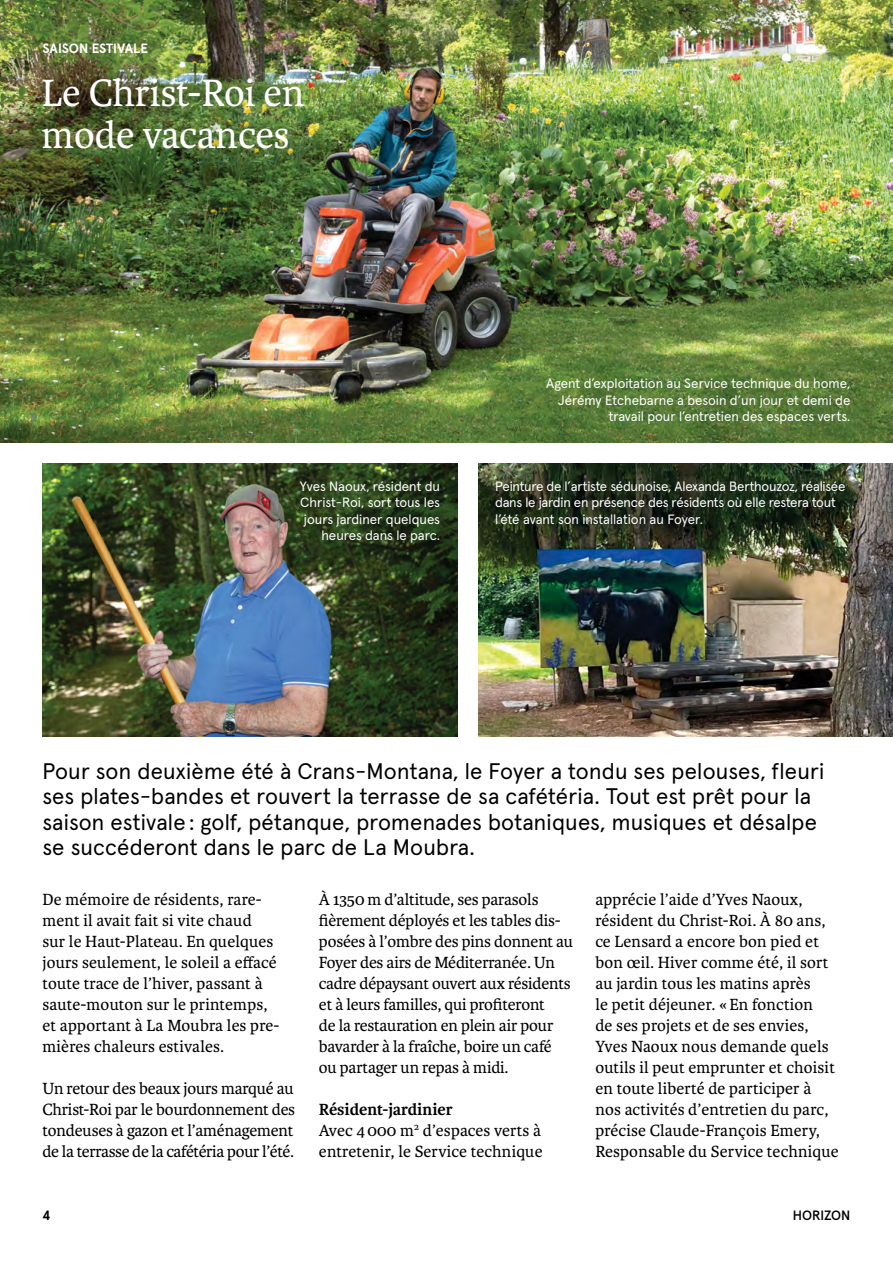
<style>
.page{position:relative;width:893px;height:1263px;background:#fff}
.page>*{position:absolute;margin:0;border:0;box-sizing:border-box;transform-origin:0 0}
.t1{font:40.5px/42.2px "Karmina";color:#fff}
.t2{font:22.5px/25.5px "Apercu";letter-spacing:.01em;color:#000}
.t3{font:17.25px/21px "Karmina";color:#000}
.t4{font:13.5px/16.5px "Apercu";letter-spacing:-.01em;color:#fff;text-align:right}
.t5{font:700 13.5px "Apercu";letter-spacing:-.005em;color:#fff}
.t6{font:500 13.5px "Apercu";color:#000}
.t7{font:700 13.5px "Apercu";color:#000}
.s1{font-weight:700}
</style>
<div class="page">
<img style="left:0;top:0;width:893px;height:442px">
<img style="left:43px;top:463px;width:414px;height:274px">
<img style="left:478px;top:463px;width:415px;height:274px">
<p class="t5" style="left:43px;top:38px;width:107px">SAISON ESTIVALE</p>
<h1 class="t1" style="left:41px;top:72px;width:264px">Le Christ-Roi en mode vacances</h1>
<p class="t4" style="left:546px;top:374px;width:306px">Agent d’exploitation au Service technique du home,<br>Jérémy Etchebarne a besoin d’un jour et demi de travail pour l’entretien des espaces verts.</p>
<p class="t4" style="left:300px;top:477px;width:142px">Yves Naoux, résident du<br>Christ-Roi, sort tous les jours jardiner quelques heures dans le parc.</p>
<p class="t4" style="left:495px;top:477px;width:352px;text-align:left">Peinture de l’artiste sédunoise, Alexanda Berthouzoz, réalisée dans le jardin en présence des résidents où elle restera tout l’été avant son installation au Foyer.</p>
<p class="t2" style="left:43px;top:756px;width:783px">Pour son deuxième été à Crans-Montana, le Foyer a tondu ses pelouses, fleuri ses plates-bandes et rouvert la terrasse de sa cafétéria. Tout est prêt pour la saison estivale : golf, pétanque, promenades botaniques, musiques et désalpe se succéderont dans le parc de La Moubra.</p>
<p class="t3" style="left:43px;top:889px;width:238px">De mémoire de résidents, rare&shy;ment il avait fait si vite chaud<br>sur le Haut-Plateau. En quelques jours seulement, le soleil a effacé toute trace de l’hiver, passant à saute-mouton sur le printemps, et apportant à La Moubra les pre&shy;mières chaleurs estivales.</p>
<p class="t3" style="left:43px;top:1078px;width:254px;text-align:justify">Un retour des beaux jours marqué au Christ-Roi par le bourdonnement des tondeuses à gazon et l’aménagement de la terrasse de la cafétéria pour l’été.</p>
<p class="t3" style="left:319px;top:889px;width:256px">À 1350 m d’altitude, ses parasols fièrement déployés et les tables dis&shy;posées à l’ombre des pins donnent au Foyer des airs de Méditerranée. Un cadre dépaysant ouvert aux résidents et à leurs familles, qui profiteront<br>de la restauration en plein air pour bavarder à la fraîche, boire un café ou partager un repas à midi.</p>
<p class="t3" style="left:319px;top:1099px;width:225px"><span class="s1">Résident-jardinier<br></span>Avec 4 000 m<sup>2</sup> d’espaces verts à entretenir, le Service technique</p>
<p class="t3" style="left:595px;top:889px;width:245px">apprécie l’aide d’Yves Naoux, résident du Christ-Roi. À 80 ans, ce Lensard a encore bon pied et bon œil. Hiver comme été, il sort au jardin tous les matins après<br>le petit déjeuner. « En fonction<br>de ses projets et de ses envies,<br>Yves Naoux nous demande quels outils il peut emprunter et choisit en toute liberté de participer à nos activités d’entretien du parc, précise Claude-François Emery,<br>Responsable du Service technique</p>
<p class="t7" style="left:43px;top:1205px;width:9px">4</p>
<p class="t6" style="left:793px;top:1205px;width:59px">HORIZON</p>
</div>
